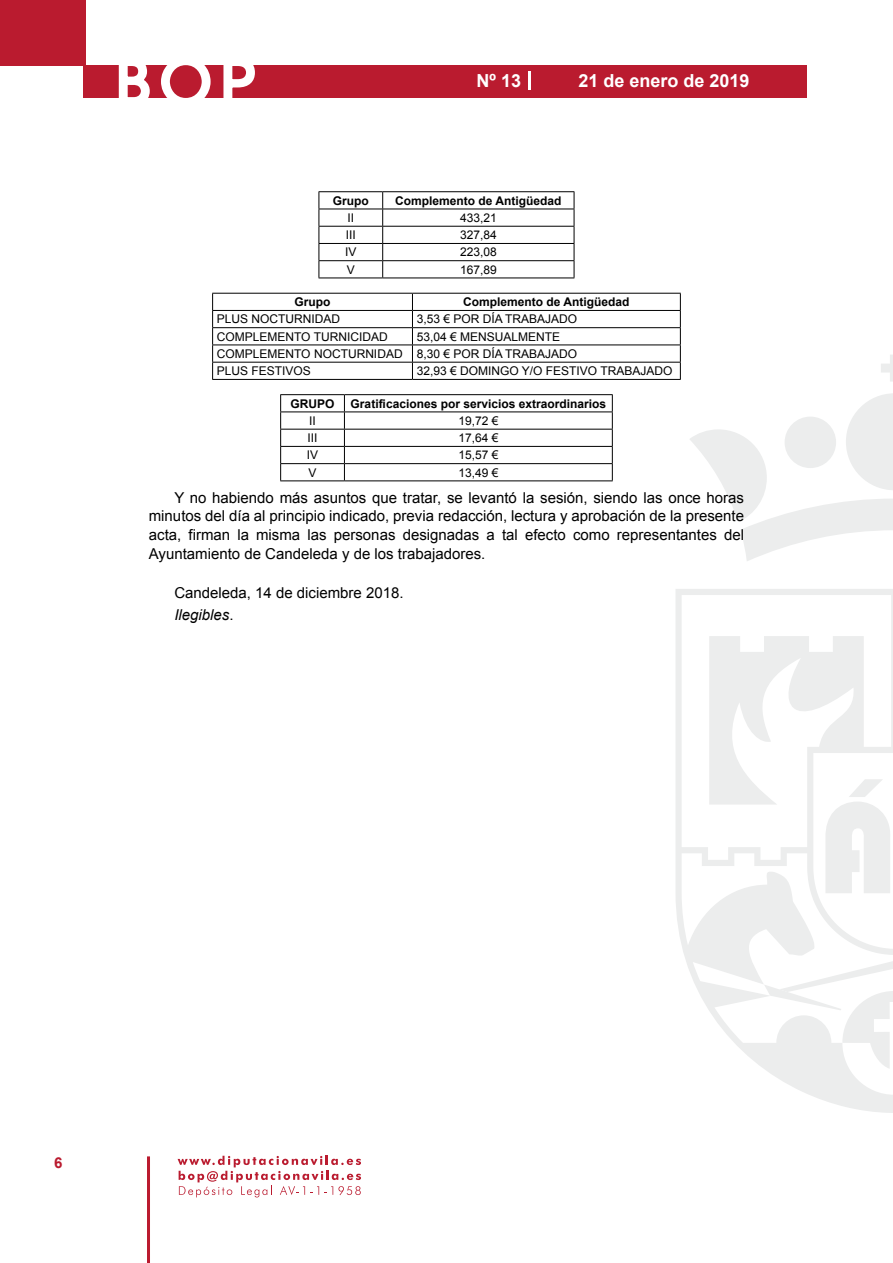
<style>
.page{position:relative;width:893px;height:1263px;background:#fff}
.page>*{position:absolute;margin:0;border:0;box-sizing:border-box;transform-origin:0 0}
.t1{font:500 61.5px "Avant Garde";color:#fff}
.t2{font:700 18px "Arial";color:#fff}
.t3{font:15px/18.8px "Arial";color:#000;text-align:justify}
.t4{font:700 15px "Arial";color:#ba1b2f}
.t5{font:12px/17.2px "Arial";color:#000}
.t6{font:700 12px "Arial";color:#000}
.s1{font-style:italic}
</style>
<div class="page">
<svg style="left:178px;top:1156px;width:183px;height:41px"></svg>
<hr style="left:147px;top:1156px;width:3px;height:107px;background:#ba1b2f">
<div style="left:0;top:0;width:85px;height:66px;background:#ba1b2f"></div>
<div style="left:84px;top:65px;width:723px;height:33px;background:#ba1b2f"></div>
<svg style="left:118px;top:65px;width:32px;height:33px"></svg>
<svg style="left:161px;top:65px;width:50px;height:33px"></svg>
<svg style="left:223px;top:65px;width:32px;height:33px"></svg>
<svg style="left:529px;top:71px;width:2px;height:19px"></svg>
<svg style="left:881px;top:355px;width:12px;height:27px"></svg>
<svg style="left:690px;top:393px;width:203px;height:168px"></svg>
<svg style="left:676px;top:589px;width:217px;height:524px"></svg>
<svg style="left:764px;top:984px;width:129px;height:86px"></svg>
<svg style="left:825px;top:779px;width:66px;height:114px"></svg>
<hr style="left:319px;top:191px;width:64px;height:1px;background:#000">
<hr style="left:383px;top:191px;width:191px;height:1px;background:#000">
<hr style="left:319px;top:209px;width:64px;height:1px;background:#000">
<hr style="left:383px;top:209px;width:191px;height:1px;background:#000">
<hr style="left:319px;top:226px;width:64px;height:1px;background:#000">
<hr style="left:383px;top:226px;width:191px;height:1px;background:#000">
<hr style="left:319px;top:243px;width:64px;height:1px;background:#000">
<hr style="left:383px;top:243px;width:191px;height:1px;background:#000">
<hr style="left:319px;top:260px;width:64px;height:1px;background:#000">
<svg style="left:319px;top:192px;width:1px;height:86px"></svg>
<hr style="left:383px;top:260px;width:191px;height:1px;background:#000">
<svg style="left:382px;top:192px;width:1px;height:86px"></svg>
<svg style="left:574px;top:192px;width:1px;height:86px"></svg>
<hr style="left:319px;top:278px;width:64px;height:1px;background:#000">
<hr style="left:383px;top:278px;width:191px;height:1px;background:#000">
<hr style="left:212px;top:293px;width:200px;height:1px;background:#000">
<hr style="left:412px;top:293px;width:269px;height:1px;background:#000">
<hr style="left:212px;top:310px;width:200px;height:1px;background:#000">
<hr style="left:412px;top:310px;width:269px;height:1px;background:#000">
<hr style="left:212px;top:327px;width:200px;height:1px;background:#000">
<hr style="left:412px;top:327px;width:269px;height:1px;background:#000">
<hr style="left:212px;top:345px;width:200px;height:1px;background:#000">
<hr style="left:412px;top:345px;width:269px;height:1px;background:#000">
<hr style="left:212px;top:362px;width:200px;height:1px;background:#000">
<svg style="left:212px;top:294px;width:1px;height:85px"></svg>
<hr style="left:412px;top:362px;width:269px;height:1px;background:#000">
<svg style="left:412px;top:294px;width:1px;height:85px"></svg>
<svg style="left:680px;top:294px;width:1px;height:85px"></svg>
<hr style="left:212px;top:379px;width:200px;height:1px;background:#000">
<hr style="left:412px;top:379px;width:269px;height:1px;background:#000">
<hr style="left:280px;top:394px;width:64px;height:1px;background:#000">
<hr style="left:344px;top:394px;width:269px;height:1px;background:#000">
<hr style="left:280px;top:411px;width:64px;height:1px;background:#000">
<hr style="left:344px;top:411px;width:269px;height:1px;background:#000">
<hr style="left:280px;top:429px;width:64px;height:1px;background:#000">
<hr style="left:344px;top:429px;width:269px;height:1px;background:#000">
<hr style="left:280px;top:446px;width:64px;height:1px;background:#000">
<hr style="left:344px;top:446px;width:269px;height:1px;background:#000">
<hr style="left:280px;top:463px;width:64px;height:1px;background:#000">
<svg style="left:280px;top:395px;width:1px;height:85px"></svg>
<hr style="left:344px;top:463px;width:269px;height:1px;background:#000">
<svg style="left:344px;top:395px;width:1px;height:85px"></svg>
<svg style="left:612px;top:395px;width:1px;height:85px"></svg>
<hr style="left:280px;top:480px;width:64px;height:1px;background:#000">
<hr style="left:344px;top:480px;width:269px;height:1px;background:#000">
<h1 class="t1" style="left:115px;top:44px;width:141px">BOP</h1>
<p class="t2" style="left:477px;top:69px;width:46px">Nº 13</p>
<p class="t2" style="left:578px;top:69px;width:173px">21 de enero de 2019</p>
<p class="t6" style="left:333px;top:192px;width:37px">Grupo</p>
<p class="t6" style="left:395px;top:192px;width:168px">Complemento de Antigüedad</p>
<p class="t5" style="left:347px;top:209px;width:8px">II</p>
<p class="t5" style="left:460px;top:209px;width:38px">433,21</p>
<p class="t5" style="left:346px;top:226px;width:12px">III</p>
<p class="t5" style="left:460px;top:226px;width:38px">327,84</p>
<p class="t5" style="left:345px;top:244px;width:13px">IV</p>
<p class="t5" style="left:460px;top:244px;width:38px">223,08</p>
<p class="t5" style="left:347px;top:261px;width:10px">V</p>
<p class="t5" style="left:460px;top:261px;width:38px">167,89</p>
<p class="t6" style="left:295px;top:294px;width:37px">Grupo</p>
<p class="t6" style="left:463px;top:294px;width:168px">Complemento de Antigüedad</p>
<p class="t5" style="left:217px;top:311px;width:125px">PLUS NOCTURNIDAD</p>
<p class="t5" style="left:417px;top:311px;width:162px">3,53 € POR DÍA TRABAJADO</p>
<p class="t5" style="left:217px;top:328px;width:172px">COMPLEMENTO TURNICIDAD</p>
<p class="t5" style="left:217px;top:328px;width:362px;text-indent:200px">53,04 € MENSUALMENTE<br>COMPLEMENTO NOCTURNIDAD 8,30 € POR DÍA TRABAJADO<br>PLUS FESTIVOS</p>
<p class="t5" style="left:417px;top:362px;width:257px">32,93 € DOMINGO Y/O FESTIVO TRABAJADO</p>
<p class="t6" style="left:291px;top:395px;width:46px">GRUPO</p>
<p class="t6" style="left:351px;top:395px;width:257px">Gratificaciones por servicios extraordinarios</p>
<p class="t5" style="left:309px;top:412px;width:8px">II</p>
<p class="t5" style="left:458px;top:412px;width:42px">19,72 €</p>
<p class="t5" style="left:308px;top:429px;width:12px">III</p>
<p class="t5" style="left:458px;top:429px;width:42px">17,64 €</p>
<p class="t5" style="left:307px;top:447px;width:13px">IV</p>
<p class="t5" style="left:458px;top:447px;width:42px">15,57 €</p>
<p class="t5" style="left:309px;top:464px;width:10px">V</p>
<p class="t5" style="left:458px;top:464px;width:42px">13,49 €</p>
<p class="t3" style="left:149px;top:488px;width:597px;text-indent:26px">Y no habiendo más asuntos que tratar, se levantó la sesión, siendo las once horas minutos del día al principio indicado, previa redacción, lectura y aprobación de la presente acta, firman la misma las personas designadas a tal efecto como representantes del Ayuntamiento de Candeleda y de los trabajadores.</p>
<p class="t3" style="left:174px;top:582px;width:231px;line-height:22.2px">Candeleda, 14 de diciembre 2018.<br><span class="s1">Ilegibles</span>.</p>
<p class="t4" style="left:54px;top:1153px;width:10px">6</p>
</div>
